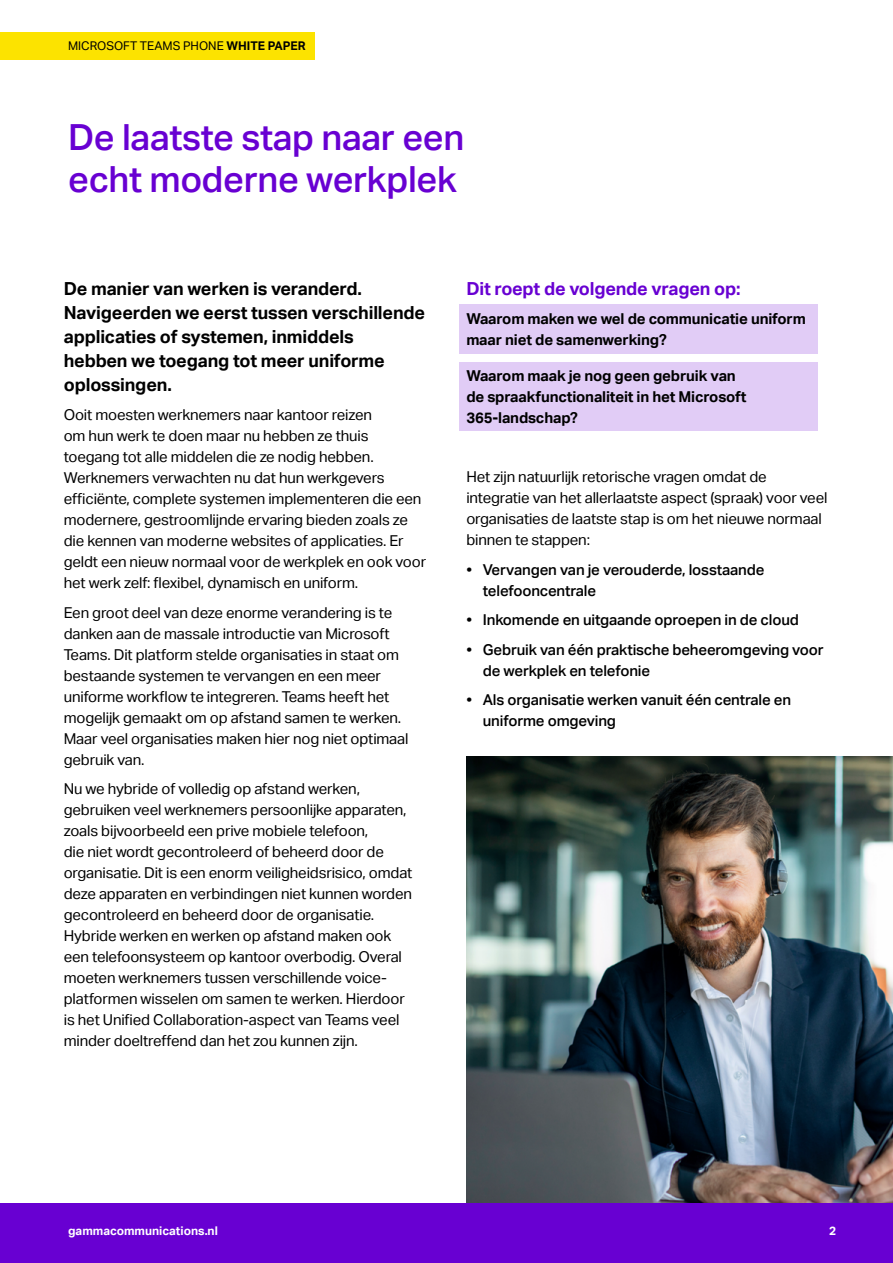
<style>
.page{position:relative;width:893px;height:1263px;background:#fff}
.page>*{position:absolute;margin:0;border:0;box-sizing:border-box;transform-origin:0 0}
.t1{font:500 36px/42px "Aktiv Grotesk";letter-spacing:-.01em;color:#6800d2}
.t2{font:700 18px/24px "Aktiv Grotesk";letter-spacing:-.01em;color:#000}
.t3{font:700 18px "Aktiv Grotesk";letter-spacing:-.01em;color:#6800d2}
.t4{font:15px/21px "Aktiv Grotesk";letter-spacing:-.01em;color:#000}
.t5{font:500 15px/21px "Aktiv Grotesk";letter-spacing:-.01em;color:#000}
.t6{font:700 15px/21px "Aktiv Grotesk";letter-spacing:-.01em;color:#000}
.t7{font:12px "Aktiv Grotesk";color:#000}
.t8{font:700 12px "Aktiv Grotesk";color:#fff}
.s1{font-weight:700}
</style>
<div class="page">
<div style="left:459px;top:362px;width:359px;height:68px;background:#e1ccf6"></div>
<div style="left:459px;top:304px;width:359px;height:50px;background:#e1ccf6"></div>
<img style="left:466px;top:757px;width:427px;height:446px">
<div style="left:0;top:32px;width:315px;height:28px;background:#fce300"></div>
<div style="left:0;top:1203px;width:893px;height:60px;background:#6800d2"></div>
<p class="t7" style="left:68px;top:39px;width:239px">MICROSOFT TEAMS PHONE <span class="s1">WHITE PAPER</span></p>
<h1 class="t1" style="left:68px;top:117px;width:398px">De laatste stap naar een echt moderne werkplek</h1>
<p class="t2" style="left:64px;top:276px;width:363px">De manier van werken is veranderd.<br>Navigeerden we eerst tussen verschillende applicaties of systemen, inmiddels<br>hebben we toegang tot meer uniforme oplossingen.</p>
<p class="t4" style="left:64px;top:404px;width:364px">Ooit moesten werknemers naar kantoor reizen<br>om hun werk te doen maar nu hebben ze thuis toegang tot alle middelen die ze nodig hebben.<br>Werknemers verwachten nu dat hun werkgevers efficiënte, complete systemen implementeren die een modernere, gestroomlijnde ervaring bieden zoals ze die kennen van moderne websites of applicaties. Er geldt een nieuw normaal voor de werkplek en ook voor het werk zelf: flexibel, dynamisch en uniform.</p>
<p class="t4" style="left:64px;top:602px;width:346px">Een groot deel van deze enorme verandering is te danken aan de massale introductie van Microsoft Teams. Dit platform stelde organisaties in staat om bestaande systemen te vervangen en een meer uniforme workflow te integreren. Teams heeft het mogelijk gemaakt om op afstand samen te werken.<br>Maar veel organisaties maken hier nog niet optimaal gebruik van.</p>
<p class="t4" style="left:64px;top:778px;width:350px">Nu we hybride of volledig op afstand werken, gebruiken veel werknemers persoonlijke apparaten, zoals bijvoorbeeld een prive mobiele telefoon,<br>die niet wordt gecontroleerd of beheerd door de organisatie. Dit is een enorm veiligheidsrisico, omdat deze apparaten en verbindingen niet kunnen worden gecontroleerd en beheerd door de organisatie.<br>Hybride werken en werken op afstand maken ook een telefoonsysteem op kantoor overbodig. Overal moeten werknemers tussen verschillende voice&shy;platformen wisselen om samen te werken. Hierdoor is het Unified Collaboration-aspect van Teams veel minder doeltreffend dan het zou kunnen zijn.</p>
<p class="t3" style="left:466px;top:278px;width:276px">Dit roept de volgende vragen op:</p>
<p class="t6" style="left:466px;top:308px;width:341px">Waarom maken we wel de communicatie uniform maar niet de samenwerking?</p>
<p class="t6" style="left:466px;top:365px;width:282px">Waarom maak je nog geen gebruik van de spraakfunctionaliteit in het Microsoft<br>365-landschap?</p>
<p class="t4" style="left:466px;top:467px;width:363px">Het zijn natuurlijk retorische vragen omdat de integratie van het allerlaatste aspect (spraak) voor veel organisaties de laatste stap is om het nieuwe normaal binnen te stappen:</p>
<p class="t5" style="left:483px;top:559px;width:283px;text-indent:-16px">• Vervangen van je verouderde, losstaande telefooncentrale</p>
<p class="t5" style="left:466px;top:610px;width:334px">• Inkomende en uitgaande oproepen in de cloud</p>
<p class="t5" style="left:483px;top:639px;width:342px;text-indent:-16px">• Gebruik van één praktische beheeromgeving voor de werkplek en telefonie</p>
<p class="t5" style="left:483px;top:690px;width:310px;text-indent:-16px">• Als organisatie werken vanuit één centrale en uniforme omgeving</p>
<p class="t8" style="left:68px;top:1224px;width:151px">gammacommunications.nl</p>
<p class="t8" style="left:829px;top:1224px;width:9px">2</p>
</div>
